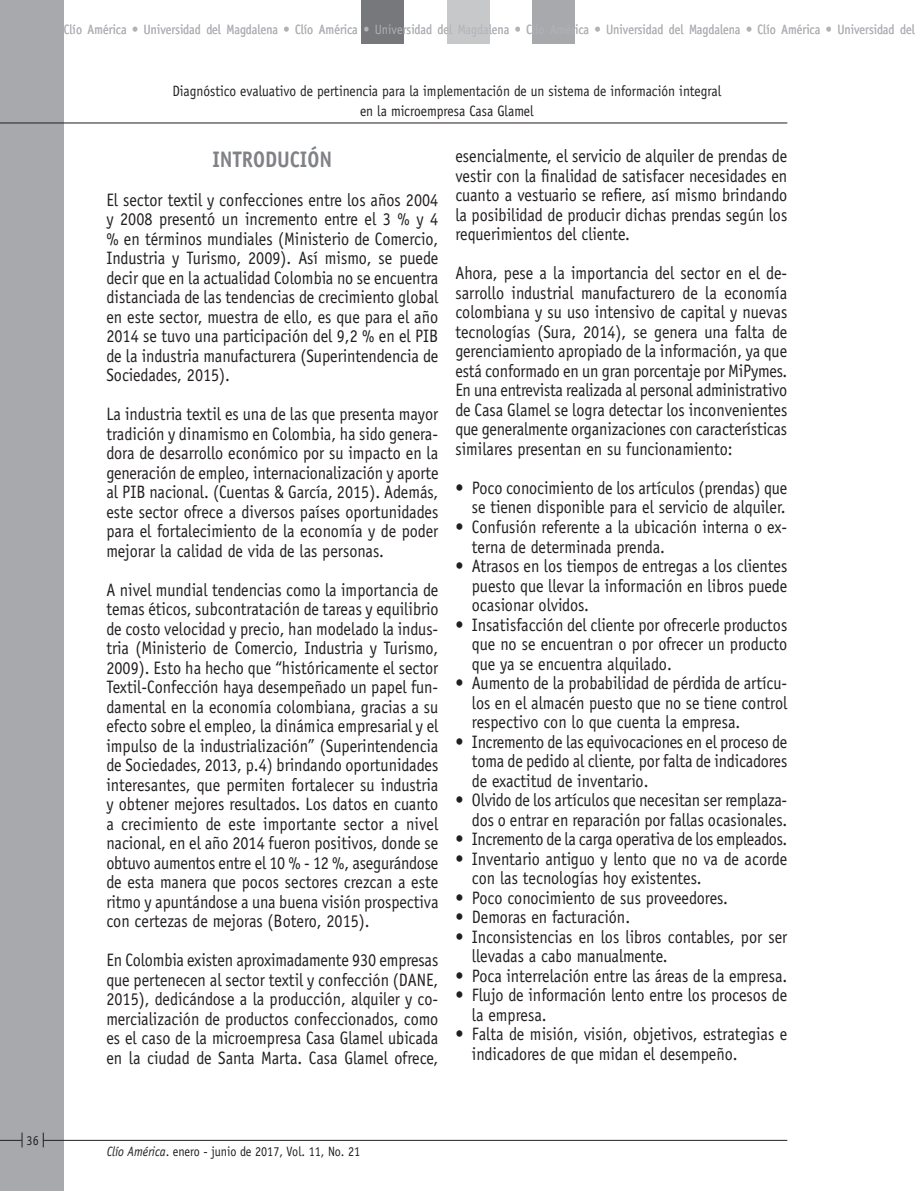
<style>
.page{position:relative;width:915px;height:1191px;background:#fff}
.page>*{position:absolute;margin:0;border:0;box-sizing:border-box;transform-origin:0 0}
.t1{font:700 22.5px "Officina Sans";color:#808285;scale:.9 1}
.t2{font:18px/19.5px "Officina Sans";color:#231f20;text-align:justify;scale:.9 1}
.t3{font:15px/19.8px "Officina Sans";color:#231f20;text-align:center;scale:.9 1}
.t4{font:13.5px "Officina Sans";color:#b2b3b7;scale:.9 1}
.t5{font:13.5px "Officina Sans";color:#231f20;scale:.9 1}
.s1{font-style:italic}
</style>
<div class="page">
<div style="left:0;top:0;width:64px;height:1191px;background:#a8a9ad"></div>
<hr style="left:43px;top:1140px;width:744px;height:1px;background:#231f20">
<svg style="left:43px;top:1132px;width:1px;height:15px"></svg>
<svg style="left:0;top:1132px;width:23px;height:15px"></svg>
<div style="left:361px;top:0;width:43px;height:44px;background:#76787b"></div>
<div style="left:531px;top:0;width:43px;height:44px;background:#a8a9ad"></div>
<div style="left:446px;top:0;width:43px;height:44px;background:#c7c8ca"></div>
<hr style="left:0;top:123px;width:787px;height:1px;background:#231f20">
<p class="t4" style="left:64px;top:21px;width:946px">Clío América • Universidad del Magdalena • Clío América • Universidad del Magdalena • Clío América • Universidad del Magdalena • Clío América • Universidad del</p>
<p class="t3" style="left:172px;top:81px;width:611px">Diagnóstico evaluativo de pertinencia para la implementación de un sistema de información integral en la microempresa Casa Glamel</p>
<p class="t1" style="left:212px;top:145px;width:134px">INTRODUCIÓN</p>
<p class="t2" style="left:106px;top:190px;width:370px">El sector textil y confecciones entre los años 2004 y 2008 presentó un incremento entre el 3 % y 4 % en términos mundiales (Ministerio de Comercio, Industria y Turismo, 2009). Así mismo, se puede decir que en la actualidad Colombia no se encuentra distanciada de las tendencias de crecimiento global en este sector, muestra de ello, es que para el año 2014 se tuvo una participación del 9,2 % en el PIB de la industria manufacturera (Superintendencia de Sociedades, 2015).</p>
<p class="t2" style="left:106px;top:404px;width:370px">La industria textil es una de las que presenta mayor tradición y dinamismo en Colombia, ha sido genera&shy;dora de desarrollo económico por su impacto en la generación de empleo, internacionalización y aporte al PIB nacional. (Cuentas &amp; García, 2015). Además, este sector ofrece a diversos países oportunidades para el fortalecimiento de la economía y de poder mejorar la calidad de vida de las personas.</p>
<p class="t2" style="left:106px;top:580px;width:370px">A nivel mundial tendencias como la importancia de temas éticos, subcontratación de tareas y equilibrio de costo velocidad y precio, han modelado la indus&shy;tria (Ministerio de Comercio, Industria y Turismo, 2009). Esto ha hecho que “históricamente el sector Textil-Confección haya desempeñado un papel fun&shy;damental en la economía colombiana, gracias a su efecto sobre el empleo, la dinámica empresarial y el impulso de la industrialización” (Superintendencia de Sociedades, 2013, p.4) brindando oportunidades interesantes, que permiten fortalecer su industria y obtener mejores resultados. Los datos en cuanto a crecimiento de este importante sector a nivel nacional, en el año 2014 fueron positivos, donde se obtuvo aumentos entre el 10 % - 12 %, asegurándose de esta manera que pocos sectores crezcan a este ritmo y apuntándose a una buena visión prospectiva con certezas de mejoras (Botero, 2015).</p>
<p class="t2" style="left:106px;top:950px;width:370px">En Colombia existen aproximadamente 930 empresas que pertenecen al sector textil y confección (DANE, 2015), dedicándose a la producción, alquiler y co&shy;mercialización de productos confeccionados, como es el caso de la microempresa Casa Glamel ubicada en la ciudad de Santa Marta. Casa Glamel ofrece,</p>
<p class="t2" style="left:455px;top:146px;width:370px">esencialmente, el servicio de alquiler de prendas de vestir con la finalidad de satisfacer necesidades en cuanto a vestuario se refiere, así mismo brindando la posibilidad de producir dichas prendas según los requerimientos del cliente.</p>
<p class="t2" style="left:455px;top:263px;width:370px">Ahora, pese a la importancia del sector en el de&shy;sarrollo industrial manufacturero de la economía colombiana y su uso intensivo de capital y nuevas tecnologías (Sura, 2014), se genera una falta de gerenciamiento apropiado de la información, ya que está conformado en un gran porcentaje por MiPymes.<br>En una entrevista realizada al personal administrativo de Casa Glamel se logra detectar los inconvenientes que generalmente organizaciones con características similares presentan en su funcionamiento:</p>
<p class="t2" style="left:455px;top:478px;width:370px;text-align:right">• Poco conocimiento de los artículos (prendas) que se tienen disponible para el servicio de alquiler.</p>
<p class="t2" style="left:471px;top:517px;width:352px;text-indent:-17px">• Confusión referente a la ubicación interna o ex&shy;terna de determinada prenda.</p>
<p class="t2" style="left:471px;top:556px;width:352px;text-indent:-17px">• Atrasos en los tiempos de entregas a los clientes puesto que llevar la información en libros puede ocasionar olvidos.</p>
<p class="t2" style="left:471px;top:614px;width:352px;text-indent:-17px">• Insatisfacción del cliente por ofrecerle productos que no se encuentran o por ofrecer un producto que ya se encuentra alquilado.</p>
<p class="t2" style="left:471px;top:673px;width:352px;text-indent:-17px">• Aumento de la probabilidad de pérdida de artícu&shy;los en el almacén puesto que no se tiene control respectivo con lo que cuenta la empresa.</p>
<p class="t2" style="left:471px;top:732px;width:352px;text-indent:-17px">• Incremento de las equivocaciones en el proceso de toma de pedido al cliente, por falta de indicadores de exactitud de inventario.</p>
<p class="t2" style="left:455px;top:790px;width:370px;text-align:right">• Olvido de los artículos que necesitan ser remplaza&shy;dos o entrar en reparación por fallas ocasionales.</p>
<p class="t2" style="left:455px;top:829px;width:370px">• Incremento de la carga operativa de los empleados.</p>
<p class="t2" style="left:471px;top:849px;width:352px;text-indent:-17px">• Inventario antiguo y lento que no va de acorde con las tecnologías hoy existentes.</p>
<p class="t2" style="left:455px;top:887px;width:304px">• Poco conocimiento de sus proveedores.</p>
<p class="t2" style="left:455px;top:907px;width:196px">• Demoras en facturación.</p>
<p class="t2" style="left:471px;top:926px;width:352px;text-indent:-17px">• Inconsistencias en los libros contables, por ser llevadas a cabo manualmente.</p>
<p class="t2" style="left:455px;top:965px;width:370px">• Poca interrelación entre las áreas de la empresa.</p>
<p class="t2" style="left:471px;top:985px;width:352px;text-indent:-17px">• Flujo de información lento entre los procesos de la empresa.</p>
<p class="t2" style="left:471px;top:1024px;width:352px;text-indent:-17px">• Falta de misión, visión, objetivos, estrategias e indicadores de que midan el desempeño.</p>
<p class="t5" style="left:27px;top:1132px;width:15px">36</p>
<p class="t5" style="left:107px;top:1144px;width:283px"><span class="s1">Clío América</span>. enero - junio de 2017, Vol. 11, No. 21</p>
</div>
